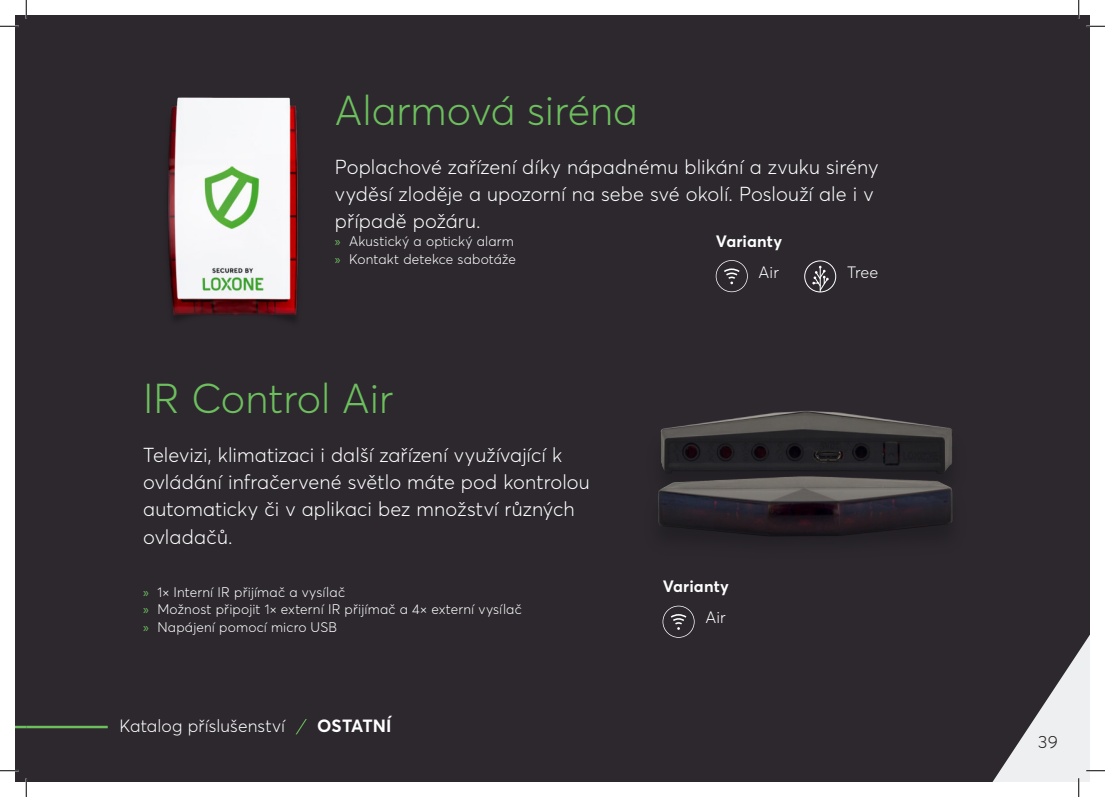
<style>
.page{position:relative;width:1105px;height:797px;background:#fff}
.page>*{position:absolute;margin:0;border:0;box-sizing:border-box;transform-origin:0 0}
.t1{font:300 41.25px "Averta";color:#6dbf5d}
.t2{font:300 20px/27.2px "Averta";letter-spacing:.005em;color:#fff}
.t3{font:300 17.5px "Averta";letter-spacing:.005em;color:#fff}
.t4{font:700 17.5px "Averta";letter-spacing:.005em;color:#fff}
.t5{font:300 17.5px "Averta";color:#231f20}
.t6{font:700 16.25px "Averta";letter-spacing:.005em;color:#fff}
.t7{font:300 16.25px "Averta";color:#fff}
.t8{font:300 13.75px/17.5px "Averta";letter-spacing:.015em;color:#fff}
.s1{font-family:"Myriad Pro";font-weight:400;color:#6dbf5d}
</style>
<div class="page">
<div style="left:26px;top:15px;width:1063px;height:767px;background:#2c282e"></div>
<div style="left:15px;top:15px;width:11px;height:767px;background:#2c282e"></div>
<hr style="left:26px;top:725px;width:82px;height:3px;background:#6dbf5d">
<svg style="left:16px;top:725px;width:10px;height:3px"></svg>
<svg style="left:295px;top:719px;width:12px;height:16px"></svg>
<img style="left:167px;top:97px;width:131px;height:223px">
<img style="left:658px;top:410px;width:295px;height:127px">
<svg style="left:662px;top:605px;width:33px;height:32px"></svg>
<svg style="left:716px;top:260px;width:32px;height:32px"></svg>
<div style="left:804px;top:260px;width:32px;height:32px;border:1px solid #fff;border-radius:50%"></div>
<svg style="left:812px;top:266px;width:17px;height:26px"></svg>
<svg style="left:0;top:25px;width:19px;height:2px"></svg>
<svg style="left:1086px;top:25px;width:19px;height:2px"></svg>
<svg style="left:0;top:770px;width:19px;height:1px"></svg>
<svg style="left:25px;top:0;width:2px;height:19px"></svg>
<svg style="left:25px;top:778px;width:2px;height:19px"></svg>
<svg style="left:1078px;top:0;width:1px;height:19px"></svg>
<svg style="left:992px;top:630px;width:113px;height:167px"></svg>
<h1 class="t1" style="left:335px;top:86px;width:305px">Alarmová siréna</h1>
<p class="t2" style="left:335px;top:153px;width:545px">Poplachové zařízení díky nápadnému blikání a zvuku sirény vyděsí zloděje a upozorní na sebe své okolí. Poslouží ale i v případě požáru.</p>
<p class="t8" style="left:335px;top:232px;width:182px"><span class="s1">»</span> Akustický a optický alarm <span class="s1">»</span> Kontakt detekce sabotáže</p>
<p class="t6" style="left:716px;top:231px;width:68px">Varianty</p>
<p class="t7" style="left:759px;top:262px;width:22px">Air</p>
<p class="t7" style="left:847px;top:262px;width:33px">Tree</p>
<h1 class="t1" style="left:143px;top:374px;width:252px">IR Control Air</h1>
<p class="t2" style="left:143px;top:441px;width:448px">Televizi, klimatizaci i další zařízení využívající k ovládání infračervené světlo máte pod kontrolou automaticky či v aplikaci bez množství různých ovladačů.</p>
<p class="t8" style="left:143px;top:582px;width:380px"><span class="s1">»</span> 1× Interní IR přijímač a vysílač<br><span class="s1">»</span> Možnost připojit 1× externí IR přijímač a 4× externí vysílač <span class="s1">»</span> Napájení pomocí micro USB</p>
<p class="t6" style="left:663px;top:577px;width:68px">Varianty</p>
<p class="t7" style="left:705px;top:608px;width:22px">Air</p>
<p class="t3" style="left:120px;top:715px;width:167px">Katalog příslušenství</p>
<p class="t4" style="left:317px;top:715px;width:76px">OSTATNÍ</p>
<p class="t5" style="left:1038px;top:731px;width:21px">39</p>
</div>
